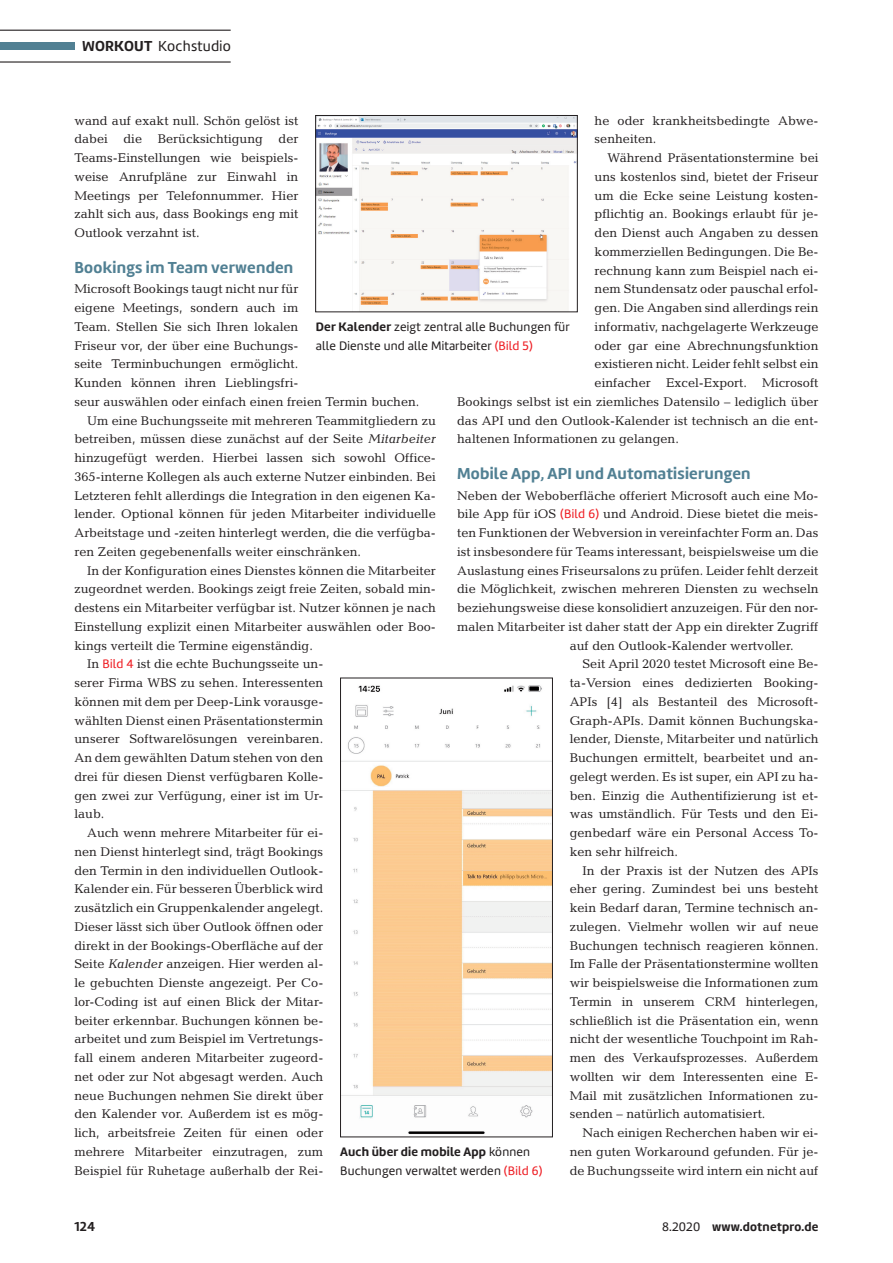
<style>
.page{position:relative;width:893px;height:1263px;background:#fff}
.page>*{position:absolute;margin:0;border:0;box-sizing:border-box;transform-origin:0 0}
.IR_00_fliesstext_hea{font:700 16.5px "Amelia";letter-spacing:.015em;color:#518093}
.IR_40_seitenstrecke{font:15px "Amelia";letter-spacing:.015em;color:#231f20}
.IR_40_seitenstrecke-2{font:700 13.5px "Amelia";color:#231f20}
.t1{font:12.75px/18.8px "Candida Std";color:#231f20;text-align:justify}
.t2{font:12.75px/18.8px "Amelia";letter-spacing:.015em;color:#231f20}
.IR_40_seitenstrecke-3{font:700 12.75px "Amelia";letter-spacing:.015em;color:#231f20}
.s1{font-weight:700}
.s2{font-style:italic}
.s3{font-family:"Amelia";color:#ee1d23}
.s4{color:#ee1d23}
.s5{font-weight:400}
</style>
<div class="page">
<hr style="left:0;top:30px;width:231px;height:1px;background:#231f20">
<hr style="left:0;top:61px;width:231px;height:2px;background:#231f20">
<div style="left:0;top:42px;width:74px;height:8px;background:#518093"></div>
<img style="left:317px;top:117px;width:259px;height:193px">
<div style="left:315px;top:115px;width:263px;height:197px;border:1px solid #231f20"></div>
<img style="left:342px;top:685px;width:209px;height:450px">
<div style="left:340px;top:678px;width:213px;height:459px;border:1px solid #231f20"></div>
<p class="IR_40_seitenstrecke" style="left:82px;top:37px;width:150px"><span class="s1">WORKOUT</span> Kochstudio</p>
<p class="t1" style="left:74px;top:111px;width:225px">wand auf exakt null. Schön gelöst ist dabei die Berücksichtigung der Teams-Einstellungen wie beispiels&shy;weise Anrufpläne zur Einwahl in Meetings per Telefonnummer. Hier zahlt sich aus, dass Bookings eng mit Outlook verzahnt ist.</p>
<p class="IR_00_fliesstext_hea" style="left:74px;top:258px;width:220px">Bookings im Team verwenden</p>
<p class="t1" style="left:74px;top:280px;width:347px;text-align:left">Microsoft Bookings taugt nicht nur für<br>eigene Meetings, sondern auch im<br>Team. Stellen Sie sich Ihren lokalen<br>Friseur vor, der über eine Buchungs-<br>seite Terminbuchungen ermöglicht.<br>Kunden können ihren Lieblingsfri-<br>seur auswählen oder einfach einen freien Termin buchen.</p>
<p class="t1" style="left:74px;top:411px;width:363px;text-indent:13px">Um eine Buchungsseite mit mehreren Teammitgliedern zu betreiben, müssen diese zunächst auf der Seite <span class="s2">Mitarbeiter </span>hinzugefügt werden. Hierbei lassen sich sowohl Office-365-interne Kollegen als auch externe Nutzer einbinden. Bei Letzteren fehlt allerdings die Integration in den eigenen Ka&shy;lender. Optional können für jeden Mitarbeiter individuelle Arbeitstage und -zeiten hinterlegt werden, die die verfügba&shy;ren Zeiten gegebenenfalls weiter einschränken.</p>
<p class="t1" style="left:74px;top:561px;width:363px;text-indent:13px">In der Konfiguration eines Dienstes können die Mitarbeiter zugeordnet werden. Bookings zeigt freie Zeiten, sobald min&shy;destens ein Mitarbeiter verfügbar ist. Nutzer können je nach Einstellung explizit einen Mitarbeiter auswählen oder Boo&shy;kings verteilt die Termine eigenständig.</p>
<p class="t1" style="left:74px;top:655px;width:250px;text-indent:13px">In <span class="s3">Bild 4</span> ist die echte Buchungsseite un&shy;serer Firma WBS zu sehen. Interessenten können mit dem per Deep-Link vorausge&shy;wählten Dienst einen Präsentationstermin unserer Softwarelösungen vereinbaren.<br>An dem gewählten Datum stehen von den drei für diesen Dienst verfügbaren Kolle&shy;gen zwei zur Verfügung, einer ist im Ur&shy;laub.</p>
<p class="t1" style="left:74px;top:823px;width:250px;text-indent:13px">Auch wenn mehrere Mitarbeiter für ei&shy;nen Dienst hinterlegt sind, trägt Bookings den Termin in den individuellen Outlook-Kalender ein. Für besseren Überblick wird zusätzlich ein Gruppenkalender angelegt.<br>Dieser lässt sich über Outlook öffnen oder direkt in der Bookings-Oberfläche auf der Seite <span class="s2">Kalender</span> anzeigen. Hier werden al&shy;le gebuchten Dienste angezeigt. Per Co&shy;lor-Coding ist auf einen Blick der Mitar&shy;beiter erkennbar. Buchungen können be&shy;arbeitet und zum Beispiel im Vertretungs&shy;fall einem anderen Mitarbeiter zugeord&shy;net oder zur Not abgesagt werden. Auch neue Buchungen nehmen Sie direkt über den Kalender vor. Außerdem ist es mög&shy;lich, arbeitsfreie Zeiten für einen oder mehrere Mitarbeiter einzutragen, zum Beispiel für Ruhetage außerhalb der Rei-</p>
<p class="t1" style="left:595px;top:111px;width:225px">he oder krankheitsbedingte Abwe&shy;senheiten.</p>
<p class="t1" style="left:607px;top:148px;width:213px">Während Präsentationstermine bei</p>
<p class="t1" style="left:595px;top:167px;width:225px">uns kostenlos sind, bietet der Friseur</p>
<p class="t1" style="left:595px;top:186px;width:225px">um die Ecke seine Leistung kosten-</p>
<p class="t1" style="left:595px;top:205px;width:225px">pflichtig an. Bookings erlaubt für je-</p>
<p class="t1" style="left:595px;top:223px;width:225px">den Dienst auch Angaben zu dessen</p>
<p class="t1" style="left:595px;top:242px;width:225px">kommerziellen Bedingungen. Die Be-</p>
<p class="t1" style="left:595px;top:261px;width:225px">rechnung kann zum Beispiel nach ei-</p>
<p class="t1" style="left:595px;top:280px;width:225px">nem Stundensatz oder pauschal erfol-</p>
<p class="t1" style="left:595px;top:298px;width:225px">gen. Die Angaben sind allerdings rein</p>
<p class="t1" style="left:595px;top:317px;width:225px">informativ, nachgelagerte Werkzeuge</p>
<p class="t1" style="left:595px;top:336px;width:225px">oder gar eine Abrechnungsfunktion</p>
<p class="t1" style="left:595px;top:355px;width:225px">existieren nicht. Leider fehlt selbst ein</p>
<p class="t1" style="left:595px;top:373px;width:225px">einfacher Excel-Export. Microsoft</p>
<p class="t1" style="left:457px;top:392px;width:363px">Bookings selbst ist ein ziemliches Datensilo – lediglich über</p>
<p class="t1" style="left:457px;top:411px;width:363px">das API und den Outlook-Kalender ist technisch an die ent-</p>
<p class="t1" style="left:457px;top:430px;width:223px">haltenen Informationen zu gelangen.</p>
<p class="IR_00_fliesstext_hea" style="left:457px;top:464px;width:295px">Mobile App, API und Automatisierungen</p>
<p class="t1" style="left:457px;top:486px;width:363px">Neben der Weboberfläche offeriert Microsoft auch eine Mo-</p>
<p class="t1" style="left:457px;top:505px;width:363px">bile App für iOS <span class="s3">(Bild 6)</span> und Android. Diese bietet die meis-</p>
<p class="t1" style="left:457px;top:523px;width:363px">ten Funktionen der Webversion in vereinfachter Form an. Das</p>
<p class="t1" style="left:457px;top:542px;width:363px">ist insbesondere für Teams interessant, beispielsweise um die</p>
<p class="t1" style="left:457px;top:561px;width:363px">Auslastung eines Friseursalons zu prüfen. Leider fehlt derzeit</p>
<p class="t1" style="left:457px;top:580px;width:363px">die Möglichkeit, zwischen mehreren Diensten zu wechseln</p>
<p class="t1" style="left:457px;top:598px;width:363px">beziehungsweise diese konsolidiert anzuzeigen. Für den nor-</p>
<p class="t1" style="left:457px;top:617px;width:363px">malen Mitarbeiter ist daher statt der App ein direkter Zugriff</p>
<p class="t1" style="left:570px;top:636px;width:226px">auf den Outlook-Kalender wertvoller.</p>
<p class="t1" style="left:570px;top:655px;width:250px;text-indent:13px">Seit April 2020 testet Microsoft eine Be&shy;ta-Version eines dedizierten Booking-APIs [4] als Bestanteil des Microsoft-Graph-APIs. Damit können Buchungska&shy;lender, Dienste, Mitarbeiter und natürlich Buchungen ermittelt, bearbeitet und an&shy;gelegt werden. Es ist super, ein API zu ha&shy;ben. Einzig die Authentifizierung ist et&shy;was umständlich. Für Tests und den Ei&shy;genbedarf wäre ein Personal Access To&shy;ken sehr hilfreich.</p>
<p class="t1" style="left:570px;top:861px;width:250px;text-indent:13px">In der Praxis ist der Nutzen des APIs eher gering. Zumindest bei uns besteht kein Bedarf daran, Termine technisch an&shy;zulegen. Vielmehr wollen wir auf neue Buchungen technisch reagieren können.<br>Im Falle der Präsentationstermine wollten wir beispielsweise die Informationen zum Termin in unserem CRM hinterlegen, schließlich ist die Präsentation ein, wenn nicht der wesentliche Touchpoint im Rah&shy;men des Verkaufsprozesses. Außerdem wollten wir dem Interessenten eine E-Mail mit zusätzlichen Informationen zu&shy;senden – natürlich automatisiert.</p>
<p class="t1" style="left:570px;top:1123px;width:250px;text-indent:13px">Nach einigen Recherchen haben wir ei&shy;nen guten Workaround gefunden. Für je&shy;de Buchungsseite wird intern ein nicht auf</p>
<p class="t2" style="left:316px;top:317px;width:256px"><span class="s1">Der Kalender</span> zeigt zentral alle Buchungen für alle Dienste und alle Mitarbeiter <span class="s4">(Bild 5)</span></p>
<p class="t2" style="left:340px;top:1142px;width:204px"><span class="s1">Auch über die mobile App</span> können<br>Buchungen verwaltet werden <span class="s4">(Bild 6)</span></p>
<p class="IR_40_seitenstrecke-2" style="left:74px;top:1218px;width:22px">124</p>
<p class="IR_40_seitenstrecke-3" style="left:662px;top:1219px;width:158px"><span class="s5">8.2020</span> www.dotnetpro.de</p>
</div>
